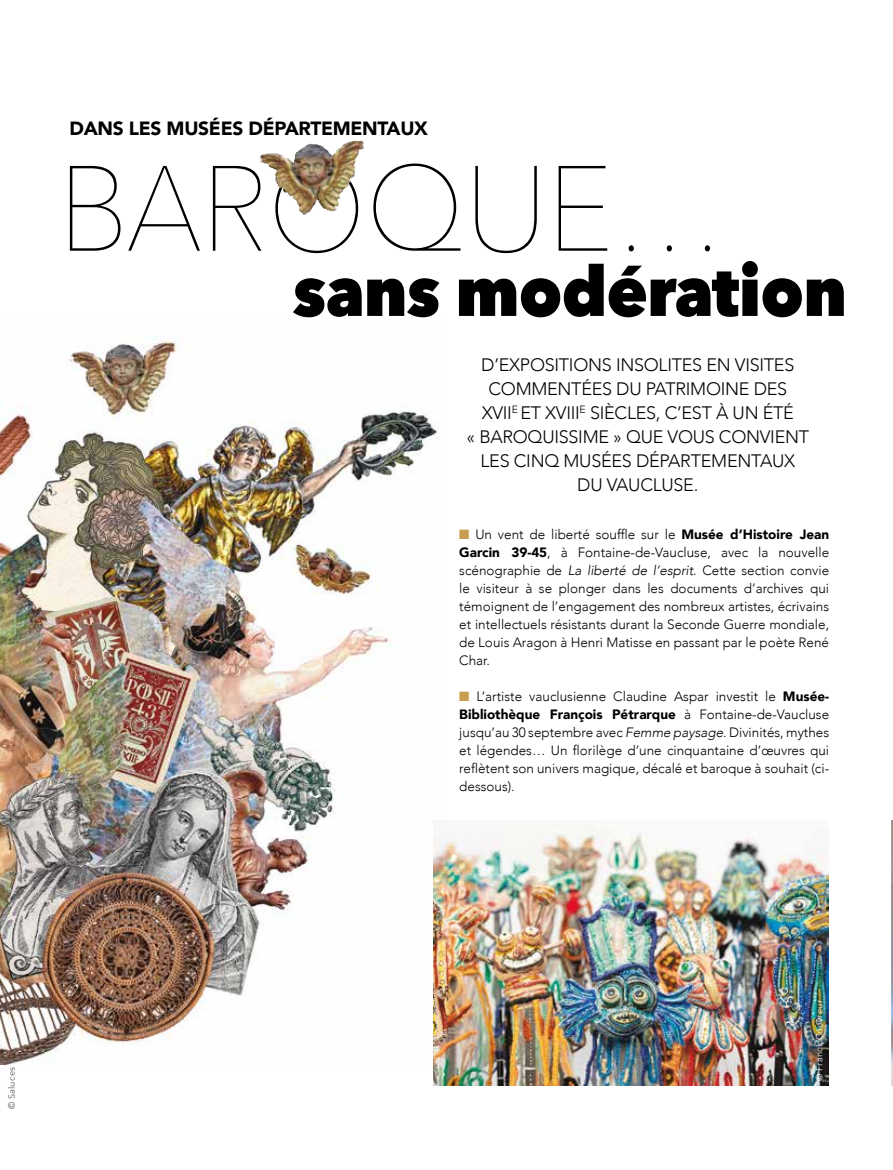
<style>
.page{position:relative;width:893px;height:1170px;background:#fff}
.page>*{position:absolute;margin:0;border:0;box-sizing:border-box;transform-origin:0 0}
.t1{font:200 119.7px "Avenir Next";letter-spacing:-.01em;color:#000;scale:.95 1}
.t2{font:800 69px "Avenir Next";letter-spacing:-.01em;color:#000;scale:.95 1}
.t3{font:900 19.05px "Avenir";letter-spacing:-.015em;color:#000}
.t4{font:300 18px/24px "Avenir";letter-spacing:-.015em;color:#000;text-align:center}
.t5{font:300 13.5px/18px "Avenir";color:#000;text-align:justify}
.t6{font:9px "Avenir Next";letter-spacing:.025em;color:#fff}
.t7{font:9px "Avenir Next";letter-spacing:.025em;color:#575756}
.s1{color:#c89d4f}
.s2{font-weight:900}
.s3{font-style:italic}
</style>
<div class="page">
<img style="left:0;top:336px;width:439px;height:727px">
<img style="left:288px;top:141px;width:67px;height:22px">
<img style="left:434px;top:820px;width:395px;height:265px">
<img style="left:892px;top:820px;width:1px;height:265px">
<h3 class="t3" style="left:69px;top:112px;width:360px">DANS LES MUSÉES DÉPARTEMENTAUX</h3>
<h1 class="t1" style="left:58px;top:108px;width:705px">BAROQUE…</h1>
<h2 class="t2" style="left:293px;top:249px;width:585px">sans modération</h2>
<h3 class="t4" style="left:466px;top:352px;width:344px">D’EXPOSITIONS INSOLITES EN VISITES<br>COMMENTÉES DU PATRIMOINE DES<br>XVII<sup>E</sup> ET XVIII<sup>E</sup> SIÈCLES, C’EST À UN ÉTÉ<br>« BAROQUISSIME » QUE VOUS CONVIENT<br>LES CINQ MUSÉES DÉPARTEMENTAUX<br>DU VAUCLUSE.</h3>
<p class="t5" style="left:459px;top:525px;width:371px"><span class="s1">■</span> Un vent de liberté souffle sur le <span class="s2">Musée d’Histoire Jean Garcin 39-45</span>, à Fontaine-de-Vaucluse, avec la nouvelle scénographie de <span class="s3">La liberté de l’esprit</span>. Cette section convie le visiteur à se plonger dans les documents d’archives qui témoignent de l’engagement des nombreux artistes, écrivains et intellectuels résistants durant la Seconde Guerre mondiale, de Louis Aragon à Henri Matisse en passant par le poète René Char.</p>
<p class="t5" style="left:459px;top:687px;width:371px"><span class="s1">■</span> L’artiste vauclusienne Claudine Aspar investit le <span class="s2">Musée-Bibliothèque François Pétrarque</span> à Fontaine-de-Vaucluse jusqu’au 30 septembre avec <span class="s3">Femme paysage</span>. Divinités, mythes et légendes… Un florilège d’une cinquantaine d’œuvres qui reflètent son univers magique, décalé et baroque à souhait (ci&shy;dessous).</p>
<p class="t7" style="left:4px;top:1108px;width:43px;rotate:-90deg">© Saluces</p>
<p class="t6" style="left:812px;top:1080px;width:82px;rotate:-90deg">© Franck Couvreur</p>
</div>
